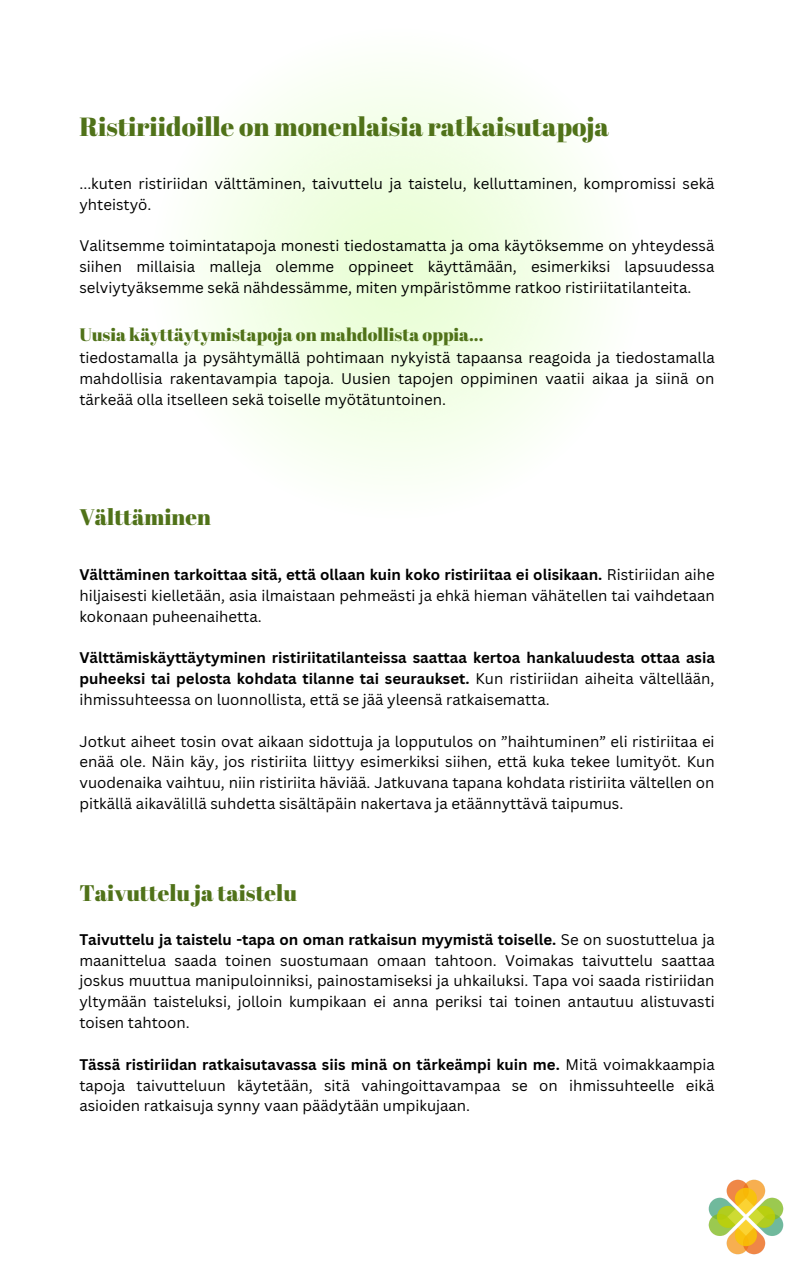
<style>
.page{position:relative;width:794px;height:1266px;background:#fff}
.page>*{position:absolute;margin:0;border:0;box-sizing:border-box;transform-origin:0 0}
.t1{font:26.25px "Abril Fatface";color:#507219}
.t2{font:22.5px "Abril Fatface";color:#507219}
.t3{font:18px "Abril Fatface";color:#507219}
.t4{font:15px/20.9px "Canva Sans";color:#000;text-align:justify}
.t5{font:700 15px/20.9px "Canva Sans";color:#000;text-align:justify}
.s1{font-weight:700}
.s2{font-weight:400}
</style>
<div class="page">
<img style="left:708px;top:1179px;width:75px;height:76px">
<p class="t1" style="left:79px;top:108px;width:530px">Ristiriidoille on monenlaisia ratkaisutapoja</p>
<p class="t4" style="left:79px;top:172px;width:636px">...kuten ristiriidan välttäminen, taivuttelu ja taistelu, kelluttaminen, kompromissi sekä yhteistyö.</p>
<p class="t4" style="left:79px;top:235px;width:636px">Valitsemme toimintatapoja monesti tiedostamatta ja oma käytöksemme on yhteydessä siihen millaisia malleja olemme oppineet käyttämään, esimerkiksi lapsuudessa selviytyäksemme sekä nähdessämme, miten ympäristömme ratkoo ristiriitatilanteita.</p>
<p class="t3" style="left:79px;top:322px;width:405px">Uusia käyttäytymistapoja on mahdollista oppia...</p>
<p class="t4" style="left:79px;top:347px;width:636px">tiedostamalla ja pysähtymällä pohtimaan nykyistä tapaansa reagoida ja tiedostamalla mahdollisia rakentavampia tapoja. Uusien tapojen oppiminen vaatii aikaa ja siinä on tärkeää olla itselleen sekä toiselle myötätuntoinen.</p>
<p class="t2" style="left:79px;top:501px;width:133px">Välttäminen</p>
<p class="t4" style="left:79px;top:564px;width:636px"><span class="s1">Välttäminen tarkoittaa sitä, että ollaan kuin koko ristiriitaa ei olisikaan.</span> Ristiriidan aihe hiljaisesti kielletään, asia ilmaistaan pehmeästi ja ehkä hieman vähätellen tai vaihdetaan kokonaan puheenaihetta.</p>
<p class="t5" style="left:79px;top:647px;width:636px">Välttämiskäyttäytyminen ristiriitatilanteissa saattaa kertoa hankaluudesta ottaa asia puheeksi tai pelosta kohdata tilanne tai seuraukset. <span class="s2">Kun ristiriidan aiheita vältellään, ihmissuhteessa on luonnollista, että se jää yleensä ratkaisematta.</span></p>
<p class="t4" style="left:79px;top:730px;width:636px">Jotkut aiheet tosin ovat aikaan sidottuja ja lopputulos on ”haihtuminen” eli ristiriitaa ei enää ole. Näin käy, jos ristiriita liittyy esimerkiksi siihen, että kuka tekee lumityöt. Kun vuodenaika vaihtuu, niin ristiriita häviää. Jatkuvana tapana kohdata ristiriita vältellen on pitkällä aikavälillä suhdetta sisältäpäin nakertava ja etäännyttävä taipumus.</p>
<p class="t2" style="left:79px;top:877px;width:219px">Taivuttelu ja taistelu</p>
<p class="t4" style="left:79px;top:928px;width:636px"><span class="s1">Taivuttelu ja taistelu -tapa on oman ratkaisun myymistä toiselle.</span> Se on suostuttelua ja maanittelua saada toinen suostumaan omaan tahtoon. Voimakas taivuttelu saattaa joskus muuttua manipuloinniksi, painostamiseksi ja uhkailuksi. Tapa voi saada ristiriidan yltymään taisteluksi, jolloin kumpikaan ei anna periksi tai toinen antautuu alistuvasti toisen tahtoon.</p>
<p class="t4" style="left:79px;top:1053px;width:636px"><span class="s1">Tässä ristiriidan ratkaisutavassa siis minä on tärkeämpi kuin me.</span> Mitä voimakkaampia tapoja taivutteluun käytetään, sitä vahingoittavampaa se on ihmissuhteelle eikä asioiden ratkaisuja synny vaan päädytään umpikujaan.</p>
</div>
